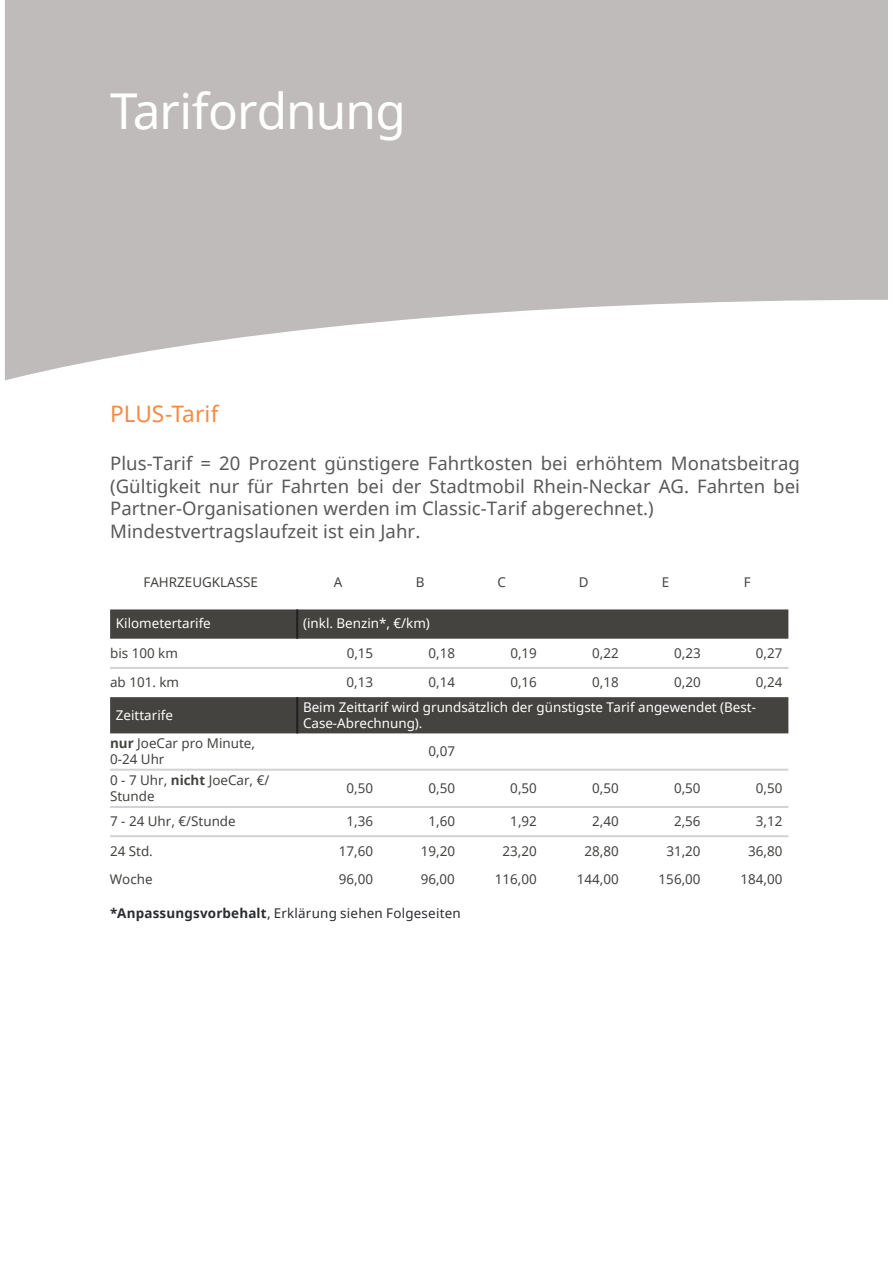
<style>
.page{position:relative;width:893px;height:1263px;background:#fff}
.page>*{position:absolute;margin:0;border:0;box-sizing:border-box;transform-origin:0 0}
.t1{font:49.5px "Noto Sans";letter-spacing:-.02em;color:#fff}
.t2{font:22.65px "Noto Sans";letter-spacing:-.005em;color:#f68a44}
.t3{font:18.6px/22.6px "Noto Sans";letter-spacing:.005em;color:#58595b}
.t4{font:13.35px/16px "Noto Sans";color:#444340}
.t5{font:13.35px/16px "Noto Sans";color:#fff}
.t6{font:13.35px "Noto Sans";letter-spacing:.015em;color:#2b2d30}
.s1{font-weight:700}
</style>
<div class="page">
<svg style="left:5px;top:0;width:883px;height:380px;background:#c7c5c4"></svg>
<svg style="left:110px;top:609px;width:678px;height:124px;fill:#444340"></svg>
<hr style="left:296px;top:609px;width:2px;height:30px;background:#231f20">
<hr style="left:296px;top:697px;width:2px;height:36px;background:#231f20">
<hr style="left:110px;top:667px;width:678px;height:2px;background:#d1d3d4">
<hr style="left:110px;top:769px;width:678px;height:2px;background:#d1d3d4">
<hr style="left:110px;top:806px;width:678px;height:2px;background:#d1d3d4">
<hr style="left:110px;top:835px;width:678px;height:2px;background:#d1d3d4">
<h1 class="t1" style="left:110px;top:76px;width:297px">Tarifordnung</h1>
<h2 class="t2" style="left:110px;top:398px;width:110px">PLUS-Tarif</h2>
<p class="t3" style="left:110px;top:451px;width:691px">Plus-Tarif = 20 Prozent günstigere Fahrtkosten bei erhöhtem Monatsbeitrag (Gültigkeit nur für Fahrten bei der Stadtmobil Rhein-Neckar AG. Fahrten bei Partner-Organisationen werden im Classic-Tarif abgerechnet.)<br>Mindestvertragslaufzeit ist ein Jahr.</p>
<p class="t4" style="left:144px;top:574px;width:116px">FAHRZEUGKLASSE</p>
<p class="t4" style="left:334px;top:574px;width:10px">A</p>
<p class="t4" style="left:416px;top:574px;width:10px">B</p>
<p class="t4" style="left:498px;top:574px;width:10px">C</p>
<p class="t4" style="left:579px;top:574px;width:11px">D</p>
<p class="t4" style="left:662px;top:574px;width:9px">E</p>
<p class="t4" style="left:744px;top:574px;width:8px">F</p>
<p class="t5" style="left:116px;top:615px;width:96px">Kilometertarife</p>
<p class="t5" style="left:303px;top:615px;width:128px">(inkl. Benzin*, €/km)</p>
<p class="t4" style="left:110px;top:644px;width:69px">bis 100 km</p>
<p class="t4" style="left:347px;top:644px;width:28px">0,15</p>
<p class="t4" style="left:428px;top:644px;width:28px">0,18</p>
<p class="t4" style="left:510px;top:644px;width:28px">0,19</p>
<p class="t4" style="left:592px;top:644px;width:28px">0,22</p>
<p class="t4" style="left:674px;top:644px;width:28px">0,23</p>
<p class="t4" style="left:756px;top:644px;width:28px">0,27</p>
<p class="t4" style="left:110px;top:674px;width:71px">ab 101. km</p>
<p class="t4" style="left:347px;top:674px;width:28px">0,13</p>
<p class="t4" style="left:428px;top:674px;width:28px">0,14</p>
<p class="t4" style="left:510px;top:674px;width:28px">0,16</p>
<p class="t4" style="left:592px;top:674px;width:28px">0,18</p>
<p class="t4" style="left:674px;top:674px;width:28px">0,20</p>
<p class="t4" style="left:756px;top:674px;width:28px">0,24</p>
<p class="t5" style="left:116px;top:706px;width:59px">Zeittarife</p>
<p class="t5" style="left:303px;top:698px;width:454px">Beim Zeittarif wird grundsätzlich der günstigste Tarif angewendet (Best-<br>Case-Abrechnung).</p>
<p class="t4" style="left:110px;top:735px;width:146px"><span class="s1">nur</span> JoeCar pro Minute,<br>0-24 Uhr</p>
<p class="t4" style="left:428px;top:743px;width:28px">0,07</p>
<p class="t4" style="left:110px;top:772px;width:161px">0 - 7 Uhr, <span class="s1">nicht</span> JoeCar, €/<br>Stunde</p>
<p class="t4" style="left:347px;top:780px;width:28px">0,50</p>
<p class="t4" style="left:428px;top:780px;width:28px">0,50</p>
<p class="t4" style="left:510px;top:780px;width:28px">0,50</p>
<p class="t4" style="left:592px;top:780px;width:28px">0,50</p>
<p class="t4" style="left:674px;top:780px;width:28px">0,50</p>
<p class="t4" style="left:756px;top:780px;width:28px">0,50</p>
<p class="t4" style="left:110px;top:813px;width:127px">7 - 24 Uhr, €/Stunde</p>
<p class="t4" style="left:347px;top:813px;width:28px">1,36</p>
<p class="t4" style="left:428px;top:813px;width:28px">1,60</p>
<p class="t4" style="left:510px;top:813px;width:28px">1,92</p>
<p class="t4" style="left:592px;top:813px;width:28px">2,40</p>
<p class="t4" style="left:674px;top:813px;width:28px">2,56</p>
<p class="t4" style="left:756px;top:813px;width:28px">3,12</p>
<p class="t4" style="left:110px;top:842px;width:44px">24 Std.</p>
<p class="t4" style="left:339px;top:842px;width:36px">17,60</p>
<p class="t4" style="left:421px;top:842px;width:36px">19,20</p>
<p class="t4" style="left:503px;top:842px;width:36px">23,20</p>
<p class="t4" style="left:584px;top:842px;width:36px">28,80</p>
<p class="t4" style="left:666px;top:842px;width:36px">31,20</p>
<p class="t4" style="left:748px;top:842px;width:36px">36,80</p>
<p class="t4" style="left:110px;top:871px;width:44px">Woche</p>
<p class="t4" style="left:339px;top:871px;width:36px">96,00</p>
<p class="t4" style="left:421px;top:871px;width:36px">96,00</p>
<p class="t4" style="left:495px;top:871px;width:43px">116,00</p>
<p class="t4" style="left:577px;top:871px;width:43px">144,00</p>
<p class="t4" style="left:659px;top:871px;width:43px">156,00</p>
<p class="t4" style="left:740px;top:871px;width:43px">184,00</p>
<p class="t6" style="left:110px;top:903px;width:352px"><span class="s1">*Anpassungsvorbehalt</span>, Erklärung siehen Folgeseiten</p>
</div>
